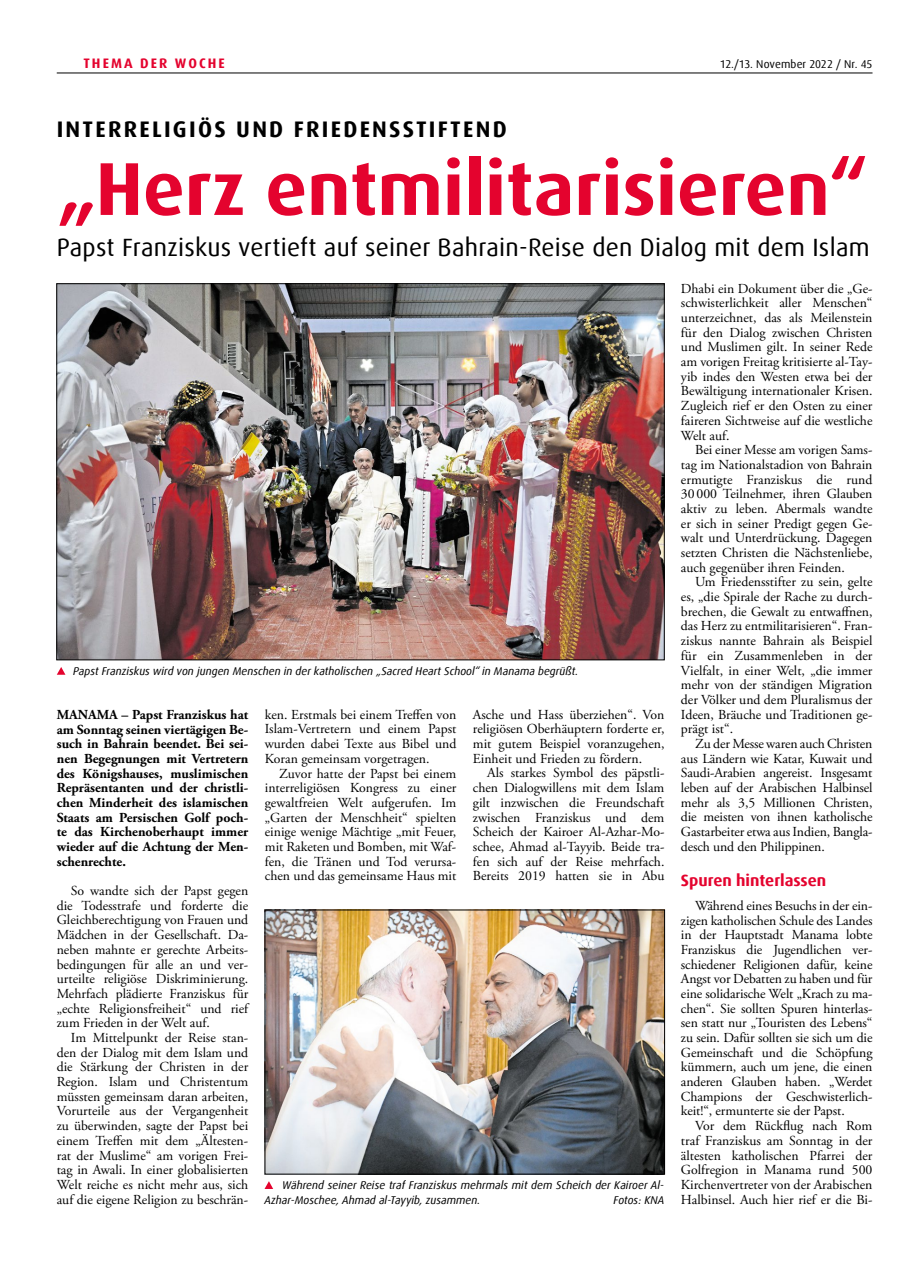
<style>
.page{position:relative;width:908px;height:1276px;background:#fff}
.page>*{position:absolute;margin:0;border:0;box-sizing:border-box;transform-origin:0 0}
.t1{font:700 75px "Dax Offc Pro";color:#e4032e}
.t2{font:25px "Dax Offc Pro";letter-spacing:.01em;color:#000}
.t3{font:700 22.5px "Dax Offc Pro";letter-spacing:.1em;color:#000}
.t4{font:700 16.25px "Dax Offc Pro";color:#e4032e}
.t5{font:13.75px/14.6px "Adobe Garamond Pro";color:#000;text-align:justify}
.t6{font:700 13.75px/14.6px "Adobe Garamond Pro";color:#000;text-align:justify}
.t7{font:700 13.75px "Dax Offc Pro";letter-spacing:.15em;color:#e4032e}
.t8{font:italic 11.25px/14.8px "Dax Offc Pro";color:#000}
.t9{font:11.25px "Dax Offc Pro";color:#000}
</style>
<div class="page">
<hr style="left:57px;top:73px;width:815px;height:1px;background:#000">
<img style="left:59px;top:285px;width:603px;height:373px">
<svg style="left:57px;top:667px;width:8px;height:8px"></svg>
<img style="left:267px;top:912px;width:395px;height:260px">
<div style="left:265px;top:910px;width:399px;height:264px;border:1px solid #000"></div>
<svg style="left:264px;top:1181px;width:9px;height:8px"></svg>
<p class="t7" style="left:83px;top:54px;width:143px">THEMA DER WOCHE</p>
<p class="t9" style="left:719px;top:56px;width:154px">12./13. November 2022 / Nr. 45</p>
<h3 class="t3" style="left:57px;top:115px;width:451px">INTERRELIGIÖS UND FRIEDENSSTIFTEND</h3>
<h1 class="t1" style="left:57px;top:140px;width:812px">„Herz entmilitarisieren“</h1>
<h2 class="t2" style="left:57px;top:231px;width:814px">Papst Franziskus vertieft auf seiner Bahrain-Reise den Dialog mit dem Islam</h2>
<p class="t8" style="left:73px;top:663px;width:506px">Papst Franziskus wird von jungen Menschen in der katholischen „Sacred Heart School“ in Manama begrüßt.</p>
<p class="t6" style="left:57px;top:707px;width:193px">MANAMA – Papst Franziskus hat am Sonntag seinen viertägigen Be&shy;such in Bahrain beendet. Bei sei&shy;nen Begegnungen mit Vertretern des Königshauses, muslimischen Repräsentanten und der christli&shy;chen Minderheit des islamischen Staats am Persischen Golf poch&shy;te das Kirchenoberhaupt immer wieder auf die Achtung der Men&shy;schenrechte.</p>
<p class="t5" style="left:57px;top:884px;width:193px;text-indent:14px">So wandte sich der Papst gegen die Todesstrafe und forderte die Gleichberechtigung von Frauen und Mädchen in der Gesellschaft. Da&shy;neben mahnte er gerechte Arbeits&shy;bedingungen für alle an und ver&shy;urteilte religiöse Diskriminierung.<br>Mehrfach plädierte Franziskus für „echte Religionsfreiheit“ und rief zum Frieden in der Welt auf.</p>
<p class="t5" style="left:57px;top:1030px;width:193px;text-indent:14px">Im Mittelpunkt der Reise stan&shy;den der Dialog mit dem Islam und die Stärkung der Christen in der Region. Islam und Christentum müssten gemeinsam daran arbeiten, Vorurteile aus der Vergangenheit zu überwinden, sagte der Papst bei einem Treffen mit dem „Ältesten&shy;rat der Muslime“ am vorigen Frei&shy;tag in Awali. In einer globalisierten Welt reiche es nicht mehr aus, sich auf die eigene Religion zu beschrän-</p>
<p class="t5" style="left:265px;top:707px;width:193px">ken. Erstmals bei einem Treffen von Islam-Vertretern und einem Papst wurden dabei Texte aus Bibel und Koran gemeinsam vorgetragen.</p>
<p class="t5" style="left:265px;top:766px;width:193px;text-indent:14px">Zuvor hatte der Papst bei einem interreligiösen Kongress zu einer gewaltfreien Welt aufgerufen. Im „Garten der Menschheit“ spielten einige wenige Mächtige „mit Feuer, mit Raketen und Bomben, mit Waf&shy;fen, die Tränen und Tod verursa&shy;chen und das gemeinsame Haus mit</p>
<p class="t5" style="left:472px;top:707px;width:193px">Asche und Hass überziehen“. Von religiösen Oberhäuptern forderte er, mit gutem Beispiel voranzugehen, Einheit und Frieden zu fördern.</p>
<p class="t5" style="left:472px;top:766px;width:193px;text-indent:14px">Als starkes Symbol des päpstli&shy;chen Dialogwillens mit dem Islam gilt inzwischen die Freundschaft zwischen Franziskus und dem Scheich der Kairoer Al-Azhar-Mo&shy;schee, Ahmad al-Tayyib. Beide tra&shy;fen sich auf der Reise mehrfach.<br>Bereits 2019 hatten sie in Abu</p>
<p class="t8" style="left:264px;top:1177px;width:401px;text-indent:18px">Während seiner Reise traf Franziskus mehrmals mit dem Scheich der Kairoer Al-<br>Azhar-Moschee, Ahmad al-Tayyib, zusammen.</p>
<p class="t8" style="left:613px;top:1192px;width:52px">Fotos: KNA</p>
<p class="t5" style="left:680px;top:281px;width:193px">Dhabi ein Dokument über die „Ge&shy;schwisterlichkeit aller Menschen“ unterzeichnet, das als Meilenstein für den Dialog zwischen Christen und Muslimen gilt. In seiner Rede am vorigen Freitag kritisierte al-Tay&shy;yib indes den Westen etwa bei der Bewältigung internationaler Krisen.<br>Zugleich rief er den Osten zu einer faireren Sichtweise auf die westliche Welt auf.</p>
<p class="t5" style="left:680px;top:443px;width:193px;text-indent:14px">Bei einer Messe am vorigen Sams&shy;tag im Nationalstadion von Bahrain ermutigte Franziskus die rund 30 000 Teilnehmer, ihren Glauben aktiv zu leben. Abermals wandte er sich in seiner Predigt gegen Ge&shy;walt und Unterdrückung. Dagegen setzten Christen die Nächstenliebe, auch gegenüber ihren Feinden.</p>
<p class="t5" style="left:680px;top:575px;width:193px;text-indent:14px">Um Friedensstifter zu sein, gelte es, „die Spirale der Rache zu durch&shy;brechen, die Gewalt zu entwaffnen, das Herz zu entmilitarisieren“. Fran&shy;ziskus nannte Bahrain als Beispiel für ein Zusammenleben in der Vielfalt, in einer Welt, „die immer mehr von der ständigen Migration der Völker und dem Pluralismus der Ideen, Bräuche und Traditionen ge&shy;prägt ist“.</p>
<p class="t5" style="left:680px;top:737px;width:193px;text-indent:14px">Zu der Messe waren auch Christen aus Ländern wie Katar, Kuwait und Saudi-Arabien angereist. Insgesamt leben auf der Arabischen Halbinsel mehr als 3,5 Millionen Christen, die meisten von ihnen katholische Gastarbeiter etwa aus Indien, Bangla&shy;desch und den Philippinen.</p>
<p class="t4" style="left:680px;top:869px;width:147px">Spuren hinterlassen</p>
<p class="t5" style="left:680px;top:898px;width:193px;text-indent:14px">Während eines Besuchs in der ein&shy;zigen katholischen Schule des Landes in der Hauptstadt Manama lobte Franziskus die Jugendlichen ver&shy;schiedener Religionen dafür, keine Angst vor Debatten zu haben und für eine solidarische Welt „Krach zu ma&shy;chen“. Sie sollten Spuren hinterlas&shy;sen statt nur „Touristen des Lebens“ zu sein. Dafür sollten sie sich um die Gemeinschaft und die Schöpfung kümmern, auch um jene, die einen anderen Glauben haben. „Werdet Champions der Geschwisterlich&shy;keit!“, ermunterte sie der Papst.</p>
<p class="t5" style="left:680px;top:1119px;width:193px;text-indent:14px">Vor dem Rückflug nach Rom traf Franziskus am Sonntag in der ältesten katholischen Pfarrei der Golfregion in Manama rund 500<br>Kirchenvertreter von der Arabischen Halbinsel. Auch hier rief er die Bi-</p>
</div>
